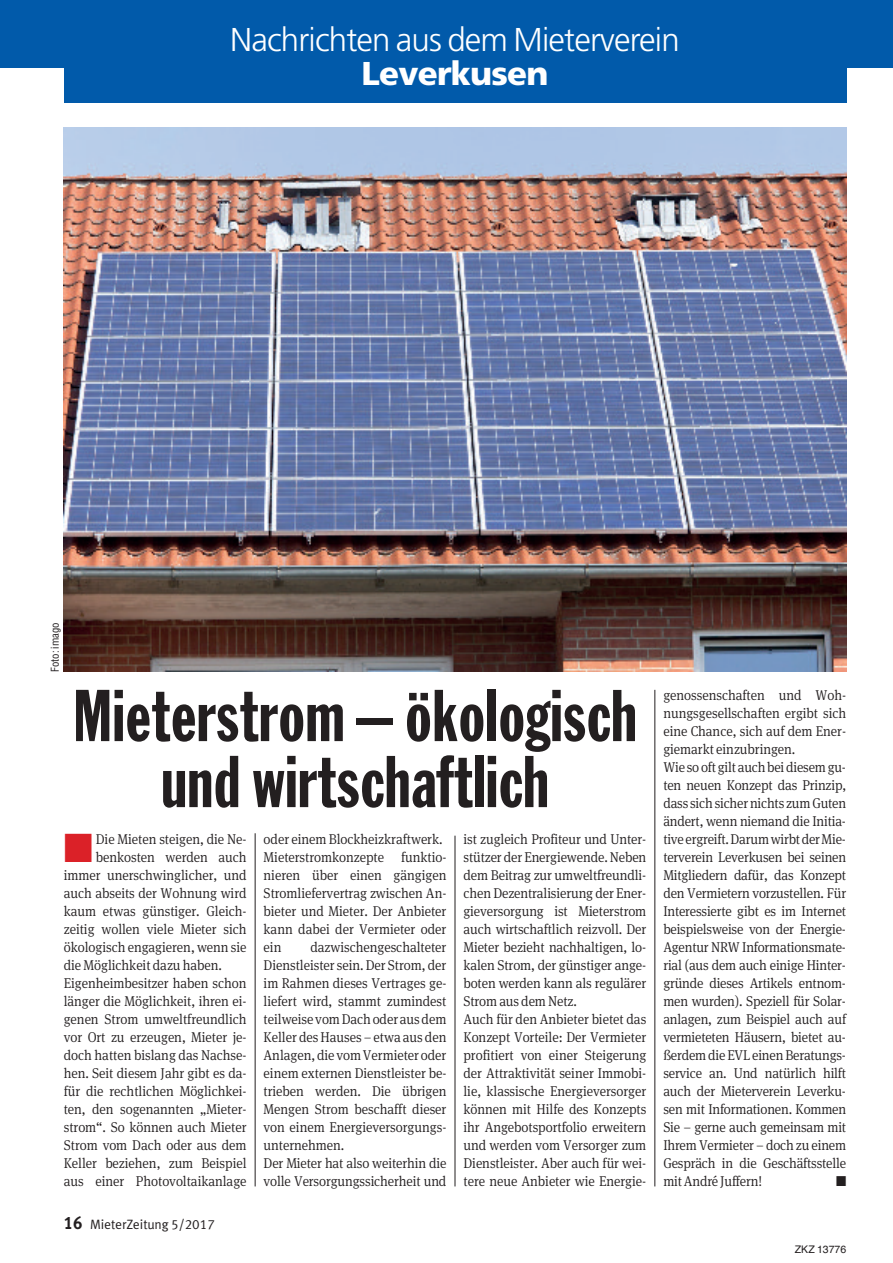
<style>
.page{position:relative;width:893px;height:1263px;background:#fff}
.page>*{position:absolute;margin:0;border:0;box-sizing:border-box;transform-origin:0 0}
.t1{font:72px/66px "Franklin Gothic Extra Cond";letter-spacing:.01em;color:#231f20;text-align:center}
.t2{font:300 33px "Frutiger";letter-spacing:-.025em;color:#fff}
.t3{font:900 33px "Frutiger";letter-spacing:-.025em;color:#fff}
.t4{font:300 14.25px/18px "Meta Serif OT";letter-spacing:-.005em;color:#231f20;scale:.94 1}
.t5{font:14.25px "Zapf Dingbats";color:#231f20;scale:.94 1}
.t6{font:13.5px "VZ Meta LF";color:#231f20}
.t7{font:condensed 10.5px "Helvetica";color:#231f20}
.t8{font:10.5px "Helvetica";color:#231f20}
.s1{color:#db2128}
.s2{font-weight:700;font-size:18px}
</style>
<div class="page">
<hr style="left:255px;top:833px;width:1px;height:353px;background:#231f20">
<hr style="left:455px;top:836px;width:1px;height:350px;background:#231f20">
<hr style="left:655px;top:690px;width:1px;height:496px;background:#231f20">
<div style="left:64px;top:60px;width:782px;height:42px;background:#015aaa"></div>
<div style="left:0;top:0;width:893px;height:67px;background:#015aaa"></div>
<img style="left:64px;top:128px;width:782px;height:544px">
<h2 class="t2" style="left:230px;top:26px;width:451px">Nachrichten aus dem Mieterverein</h2>
<h2 class="t3" style="left:362px;top:60px;width:188px">Leverkusen</h2>
<p class="t7" style="left:49px;top:672px;width:51px;rotate:-90deg">Foto: imago</p>
<h1 class="t1" style="left:73px;top:688px;width:565px">Mieterstrom – ökologisch und wirtschaftlich</h1>
<p class="t4" style="left:64px;top:831px;width:196px"><span class="s1">■</span> Die Mieten steigen, die Ne-</p>
<p class="t4" style="left:96px;top:849px;width:162px">benkosten werden auch</p>
<p class="t4" style="left:64px;top:867px;width:196px">immer unerschwinglicher, und</p>
<p class="t4" style="left:64px;top:885px;width:196px">auch abseits der Wohnung wird</p>
<p class="t4" style="left:64px;top:903px;width:196px">kaum etwas günstiger. Gleich-</p>
<p class="t4" style="left:64px;top:921px;width:196px">zeitig wollen viele Mieter sich</p>
<p class="t4" style="left:64px;top:939px;width:196px">ökologisch engagieren, wenn sie</p>
<p class="t4" style="left:64px;top:957px;width:170px">die Möglichkeit dazu haben.</p>
<p class="t4" style="left:64px;top:975px;width:196px">Eigenheimbesitzer haben schon</p>
<p class="t4" style="left:64px;top:993px;width:196px">länger die Möglichkeit, ihren ei-</p>
<p class="t4" style="left:64px;top:1011px;width:196px">genen Strom umweltfreundlich</p>
<p class="t4" style="left:64px;top:1029px;width:196px">vor Ort zu erzeugen, Mieter je-</p>
<p class="t4" style="left:64px;top:1047px;width:196px">doch hatten bislang das Nachse-</p>
<p class="t4" style="left:64px;top:1065px;width:196px">hen. Seit diesem Jahr gibt es da-</p>
<p class="t4" style="left:64px;top:1083px;width:196px">für die rechtlichen Möglichkei-</p>
<p class="t4" style="left:64px;top:1101px;width:196px">ten, den sogenannten „Mieter-</p>
<p class="t4" style="left:64px;top:1119px;width:196px">strom“. So können auch Mieter</p>
<p class="t4" style="left:64px;top:1137px;width:196px">Strom vom Dach oder aus dem</p>
<p class="t4" style="left:64px;top:1155px;width:196px">Keller beziehen, zum Beispiel</p>
<p class="t4" style="left:64px;top:1173px;width:196px">aus einer Photovoltaikanlage</p>
<p class="t6" style="left:64px;top:1216px;width:153px"><span class="s2">16</span> MieterZeitung 5/2017</p>
<p class="t4" style="left:264px;top:831px;width:196px">oder einem Blockheizkraftwerk.<br>Mieterstromkonzepte funktio&shy;nieren über einen gängigen<br>Stromliefervertrag zwischen An&shy;bieter und Mieter. Der Anbieter kann dabei der Vermieter oder ein</p>
<p class="t4" style="left:264px;top:940px;width:196px;text-indent:47px">dazwischengeschalteter<br>Dienstleister sein. Der Strom, der im Rahmen dieses Vertrages ge&shy;liefert wird, stammt zumindest teilweisevomDachoderausdem<br>Keller des Hauses – etwa aus den<br>Anlagen,die vomVermieter oder einem externen Dienstleister be&shy;trieben werden. Die übrigen<br>Mengen Strom beschafft dieser von einem Energieversorgungs&shy;unternehmen.<br>Der Mieter hat also weiterhin die volle Versorgungssicherheit und</p>
<p class="t4" style="left:463px;top:832px;width:196px">ist zugleich Profiteur und Unter&shy;stützer der Energiewende. Neben dem Beitrag zur umweltfreundli&shy;chen Dezentralisierung der Ener&shy;gieversorgung ist Mieterstrom auch wirtschaftlich reizvoll. Der<br>Mieter bezieht nachhaltigen, lo&shy;kalen Strom, der günstiger ange&shy;boten werden kann als regulärer<br>Strom aus dem Netz.<br>Auch für den Anbieter bietet das<br>Konzept Vorteile: Der Vermieter profitiert von einer Steigerung der Attraktivität seiner Immobi&shy;lie, klassische Energieversorger können mit Hilfe des Konzepts ihr Angebotsportfolio erweitern und werden vom Versorger zum<br>Dienstleister. Aber auch für wei&shy;tere neue Anbieter wie Energie-</p>
<p class="t4" style="left:663px;top:688px;width:196px">genossenschaften und Woh&shy;nungsgesellschaften ergibt sich eine Chance, sich auf dem Ener&shy;giemarkt einzubringen.<br>Wie sooftgilt auchbeidiesemgu&shy;ten neuen Konzept das Prinzip, dass sichsichernichts zumGuten ändert, wenn niemand die Initia&shy;tiveergreift.DarumwirbtderMie&shy;terverein Leverkusen bei seinen<br>Mitgliedern dafür, das Konzept den Vermietern vorzustellen. Für<br>Interessierte gibt es im Internet beispielsweise von der Energie-<br>Agentur NRW Informationsmate&shy;rial (aus dem auch einige Hinter&shy;gründe dieses Artikels entnom&shy;men wurden). Speziell für Solar&shy;anlagen, zum Beispiel auch auf vermieteten Häusern, bietet au&shy;ßerdem dieEVL einenBeratungs&shy;service an. Und natürlich hilft auch der Mieterverein Leverku&shy;sen mit Informationen. Kommen<br>Sie – gerne auch gemeinsam mit<br>Ihrem Vermieter – doch zu einem<br>Gespräch in die Geschäftsstelle mitAndré Juffern!</p>
<p class="t5" style="left:836px;top:1173px;width:12px">■</p>
<p class="t8" style="left:795px;top:1243px;width:53px">ZKZ 13776</p>
</div>
